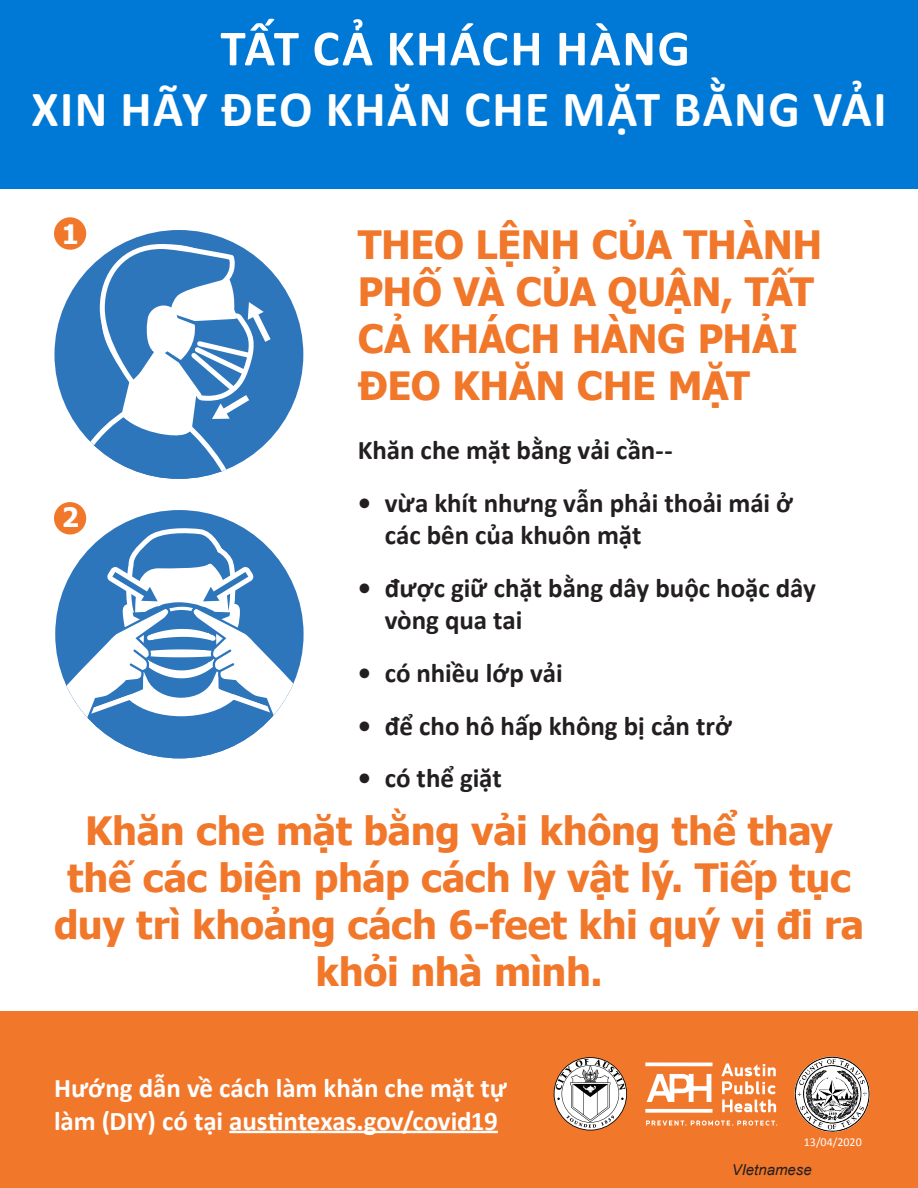
<style>
.page{position:relative;width:918px;height:1188px;background:#fff}
.page>*{position:absolute;margin:0;border:0;box-sizing:border-box;transform-origin:0 0}
.t1{font:700 51px/60.8px "Calibri";letter-spacing:.03em;color:#fff;text-align:center}
.t2{font:700 39px/46.8px "Tahoma";letter-spacing:-.01em;color:#f1772b}
.t3{font:700 27px/32.4px "Calibri";letter-spacing:-.005em;color:#231f20}
.t4{font:700 27px/32.4px "Calibri";letter-spacing:-.005em;color:#fff}
.t5{font:700 26.85px "Tahoma";color:#fff}
.t6{font:italic 15px "Arial";color:#231f20}
.t7{font:12px "Calibri";color:#fff}
</style>
<div class="page">
<div style="left:0;top:0;width:918px;height:189px;background:#0079d6"></div>
<div style="left:0;top:1011px;width:918px;height:177px;background:#f1772b"></div>
<hr style="left:229px;top:1131px;width:269px;height:2px;background:#fff">
<svg style="left:554px;top:1057px;width:73px;height:73px"></svg>
<svg style="left:645px;top:1062px;width:132px;height:64px"></svg>
<img style="left:794px;top:1056px;width:76px;height:76px">
<svg style="left:795px;top:1057px;width:74px;height:74px"></svg>
<div style="left:54px;top:230px;width:249px;height:249px;background:#2e76bc;border-radius:50%"></div>
<svg style="left:65px;top:242px;width:206px;height:237px"></svg>
<svg style="left:55px;top:525px;width:249px;height:233px"></svg>
<div style="left:54px;top:217px;width:32px;height:33px;background:#f1772b;border-radius:50%"></div>
<div style="left:54px;top:502px;width:32px;height:33px;background:#f1772b;border-radius:50%"></div>
<h1 class="t1" style="left:31px;top:18px;width:857px">TẤT CẢ KHÁCH HÀNG<br>XIN HÃY ĐEO KHĂN CHE MẶT BẰNG VẢI</h1>
<p class="t5" style="left:62px;top:215px;width:19px">1</p>
<p class="t2" style="left:358px;top:223px;width:466px">THEO LỆNH CỦA THÀNH<br>PHỐ VÀ CỦA QUẬN, TẤT<br>CẢ KHÁCH HÀNG PHẢI<br>ĐEO KHĂN CHE MẶT</p>
<p class="t3" style="left:358px;top:434px;width:316px">Khăn che mặt bằng vải cần--</p>
<p class="t3" style="left:385px;top:487px;width:410px;text-indent:-27px">• vừa khít nhưng vẫn phải thoải mái ở các bên của khuôn mặt</p>
<p class="t3" style="left:385px;top:572px;width:433px;text-indent:-27px">• được giữ chặt bằng dây buộc hoặc dây vòng qua tai</p>
<p class="t3" style="left:358px;top:657px;width:206px">• có nhiều lớp vải</p>
<p class="t3" style="left:358px;top:709px;width:376px">• để cho hô hấp không bị cản trở</p>
<p class="t3" style="left:358px;top:762px;width:146px">• có thể giặt</p>
<p class="t5" style="left:62px;top:499px;width:19px">2</p>
<p class="t2" style="left:54px;top:809px;width:812px;text-align:center">Khăn che mặt bằng vải không thể thay thế các biện pháp cách ly vật lý. Tiếp tục duy trì khoảng cách 6-feet khi quý vị đi ra khỏi nhà mình.</p>
<p class="t4" style="left:54px;top:1072px;width:455px">Hướng dẫn về cách làm khăn che mặt tự làm (DIY) có tại austintexas.gov/covid19</p>
<p class="t7" style="left:804px;top:1135px;width:59px">13/04/2020</p>
<p class="t6" style="left:732px;top:1160px;width:82px">VIetnamese</p>
</div>
